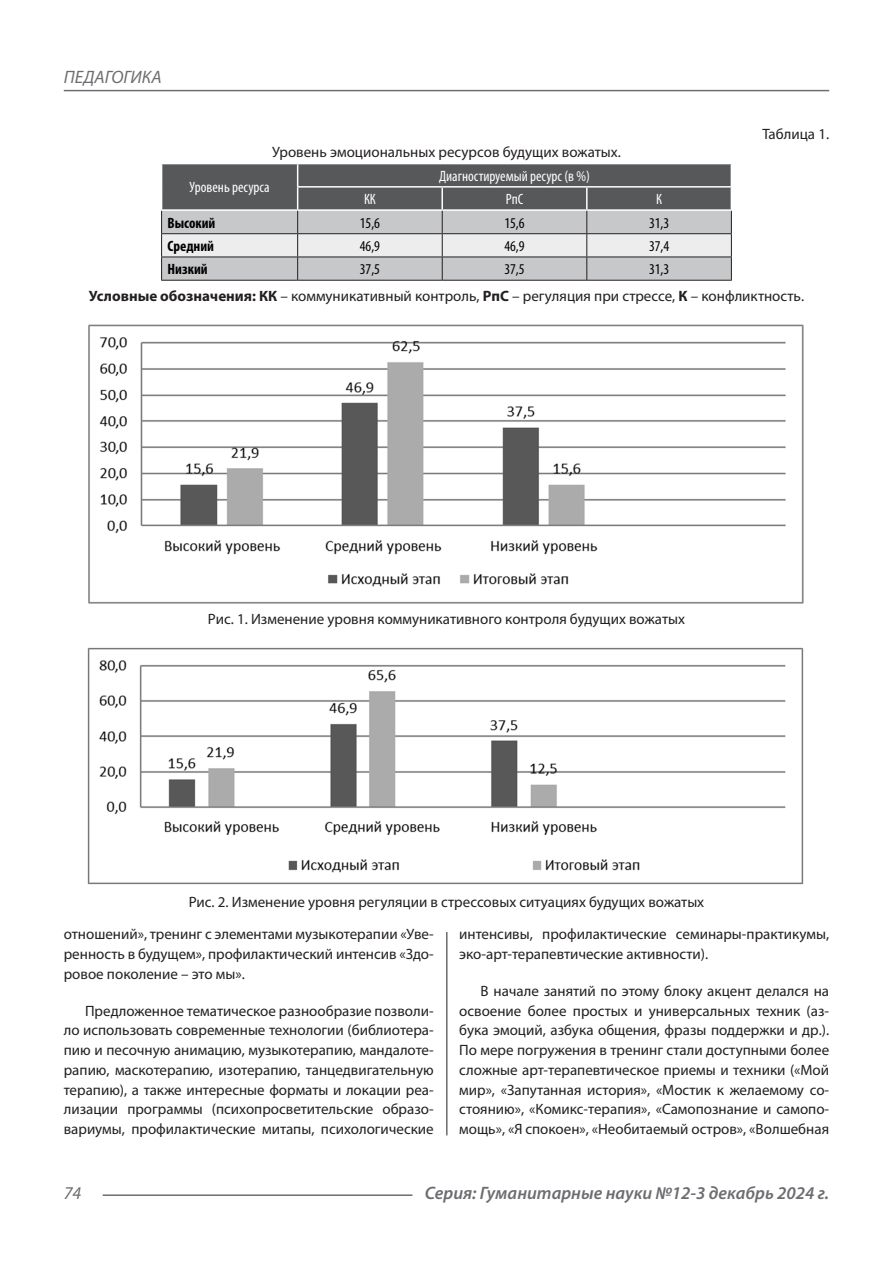
<style>
.page{position:relative;width:893px;height:1263px;background:#fff}
.page>*{position:absolute;margin:0;border:0;box-sizing:border-box;transform-origin:0 0}
.t1{font:italic 600 18px "Myriad Pro";color:#6c6d70}
.t2{font:italic 18px "Myriad Pro";color:#6c6d70}
.Статья_текст{font:15px/19.8px "Myriad Pro";color:#231f20;text-align:justify}
.Рисунок_в_статье{font:15px "Myriad Pro";color:#231f20}
.Таблица_Заголовок_Яч{font:condensed 15px "Myriad Pro";color:#fff}
.Таблица_Строка{font:condensed 15px "Myriad Pro";color:#000}
.Таблица_Строка-2{font:700 condensed 15px "Myriad Pro";color:#000}
.s1{font-weight:700}
</style>
<div class="page">
<hr style="left:446px;top:128px;width:1px;height:1007px;background:#231f20">
<hr style="left:103px;top:1194px;width:309px;height:2px;background:#6c6d70">
<hr style="left:64px;top:90px;width:765px;height:1px;background:#6c6d70">
<div style="left:438px;top:122px;width:21px;height:810px;background:#fff"></div>
<svg style="left:161px;top:164px;width:571px;height:116px;background:#a1a2a4"></svg>
<hr style="left:161px;top:280px;width:137px;height:1px;background:#231f20">
<hr style="left:298px;top:280px;width:144px;height:1px;background:#231f20">
<hr style="left:442px;top:280px;width:145px;height:1px;background:#231f20">
<hr style="left:587px;top:280px;width:145px;height:1px;background:#231f20">
<img style="left:88px;top:324px;width:716px;height:280px">
<img style="left:87px;top:647px;width:717px;height:238px">
<p class="t2" style="left:64px;top:66px;width:100px">ПЕДАГОГИКА</p>
<p class="Рисунок_в_статье" style="left:272px;top:143px;width:350px">Уровень эмоциональных ресурсов будущих вожатых.</p>
<p class="Таблица_Заголовок_Яч" style="left:190px;top:178px;width:82px">Уровень ресурса</p>
<p class="Таблица_Заголовок_Яч" style="left:439px;top:167px;width:152px">Диагностируемый ресурс (в %)</p>
<p class="Таблица_Заголовок_Яч" style="left:364px;top:190px;width:13px">КК</p>
<p class="Таблица_Заголовок_Яч" style="left:506px;top:190px;width:19px">РпС</p>
<p class="Таблица_Заголовок_Яч" style="left:656px;top:190px;width:7px">К</p>
<p class="Рисунок_в_статье" style="left:762px;top:125px;width:68px">Таблица 1.</p>
<p class="Таблица_Строка-2" style="left:168px;top:213px;width:49px">Высокий</p>
<p class="Таблица_Строка" style="left:360px;top:214px;width:22px">15,6</p>
<p class="Таблица_Строка" style="left:504px;top:214px;width:22px">15,6</p>
<p class="Таблица_Строка" style="left:649px;top:214px;width:22px">31,3</p>
<p class="Таблица_Строка-2" style="left:168px;top:237px;width:48px">Средний</p>
<p class="Таблица_Строка" style="left:360px;top:237px;width:22px">46,9</p>
<p class="Таблица_Строка" style="left:504px;top:237px;width:22px">46,9</p>
<p class="Таблица_Строка" style="left:649px;top:237px;width:22px">37,4</p>
<p class="Таблица_Строка-2" style="left:168px;top:260px;width:42px">Низкий</p>
<p class="Таблица_Строка" style="left:360px;top:260px;width:22px">37,5</p>
<p class="Таблица_Строка" style="left:504px;top:260px;width:22px">37,5</p>
<p class="Таблица_Строка" style="left:649px;top:260px;width:22px">31,3</p>
<p class="Рисунок_в_статье" style="left:89px;top:287px;width:717px"><span class="s1">Условные обозначения: КК</span> – коммуникативный контроль, <span class="s1">РпС</span> – регуляция при стрессе, <span class="s1">К</span> – конфликтность.</p>
<p class="Рисунок_в_статье" style="left:208px;top:609px;width:478px">Рис. 1. Изменение уровня коммуникативного контроля будущих вожатых</p>
<p class="Рисунок_в_статье" style="left:189px;top:892px;width:517px">Рис. 2. Изменение уровня регуляции в стрессовых ситуациях будущих вожатых</p>
<p class="Статья_текст" style="left:64px;top:924px;width:371px">отношений», тренинг с элементами музыкотерапии «Уве&shy;ренность в будущем», профилактический интенсив «Здо&shy;ровое поколение – это мы».</p>
<p class="Статья_текст" style="left:64px;top:1000px;width:371px;text-indent:21px">Предложенное тематическое разнообразие позволи&shy;ло использовать современные технологии (библиотера&shy;пию и песочную анимацию, музыкотерапию, мандалоте&shy;рапию, маскотерапию, изотерапию, танцедвигательную терапию), а также интересные форматы и локации реа&shy;лизации программы (психопросветительские образо&shy;вариумы, профилактические митапы, психологические</p>
<p class="Статья_текст" style="left:459px;top:924px;width:371px">интенсивы, профилактические семинары-практикумы, эко-арт-терапевтические активности).</p>
<p class="Статья_текст" style="left:459px;top:981px;width:371px;text-indent:21px">В начале занятий по этому блоку акцент делался на освоение более простых и универсальных техник (аз&shy;бука эмоций, азбука общения, фразы поддержки и др.).<br>По мере погружения в тренинг стали доступными более сложные арт-терапевтическое приемы и техники («Мой мир», «Запутанная история», «Мостик к желаемому со&shy;стоянию», «Комикс-терапия», «Самопознание и самопо&shy;мощь», «Я спокоен», «Необитаемый остров», «Волшебная</p>
<p class="t2" style="left:64px;top:1182px;width:19px">74</p>
<p class="t1" style="left:425px;top:1182px;width:406px">Серия: Гуманитарные науки №12-3 декабрь 2024 г.</p>
</div>
